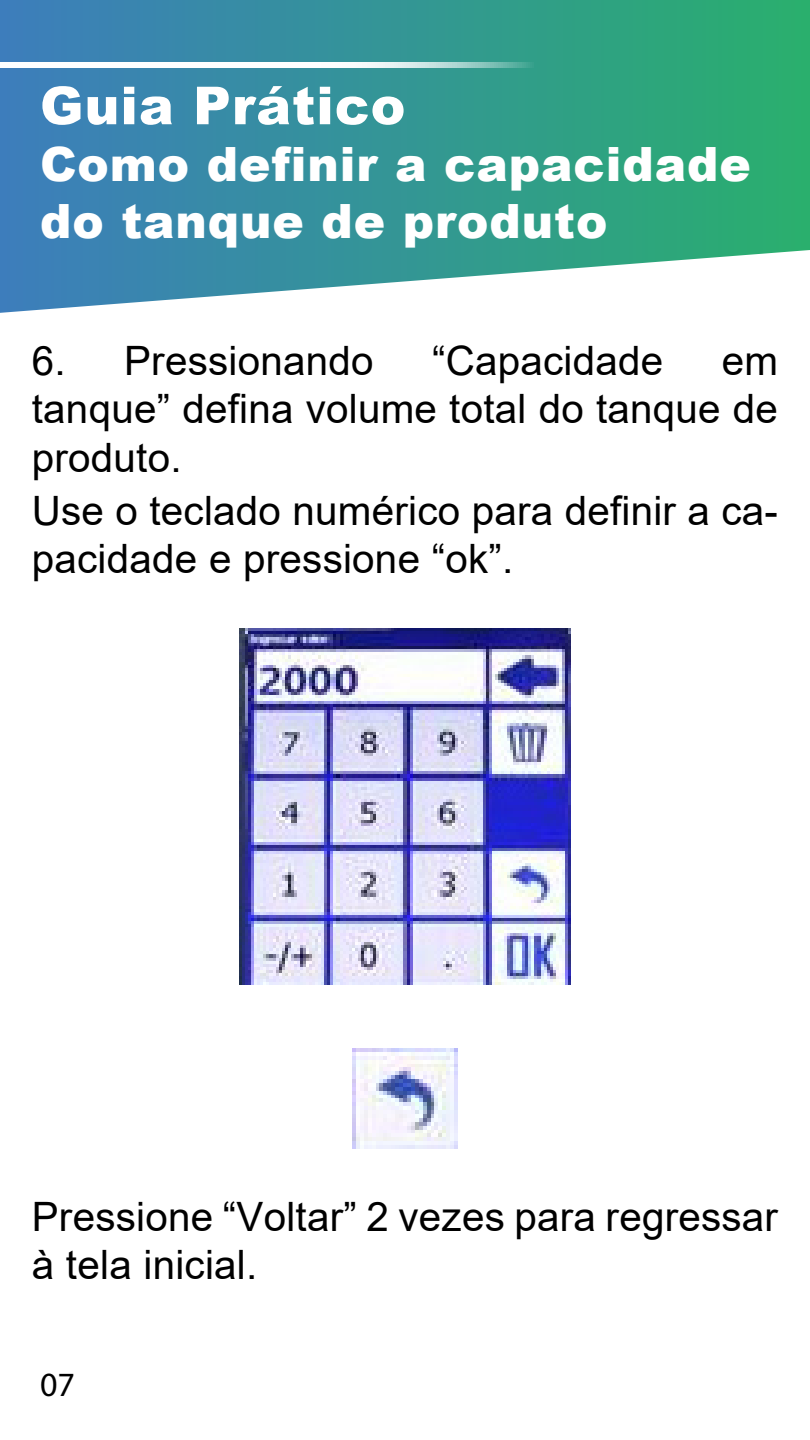
<style>
.page{position:relative;width:810px;height:1440px;background:#fff}
.page>*{position:absolute;margin:0;border:0;box-sizing:border-box;transform-origin:0 0}
.t1{font:900 52.43px "Arial";letter-spacing:.02em;color:#fff}
.t2{font:900 47.25px/56.7px "Arial";letter-spacing:.02em;color:#fff}
.t3{font:40.5px/48.6px "Arial";letter-spacing:.005em;color:#000}
.t4{font:34.05px "Myriad Pro";color:#000}
</style>
<div class="page">
<img style="left:353px;top:1048px;width:104px;height:101px">
<img style="left:239px;top:628px;width:332px;height:357px">
<svg style="left:0;top:0;width:810px;height:313px;background:#48a0a0"></svg>
<svg style="left:0;top:63px;width:534px;height:5px"></svg>
<p class="t1" style="left:40px;top:67px;width:367px">Guia Prático</p>
<p class="t2" style="left:40px;top:134px;width:712px">Como definir a capacidade do tanque de produto</p>
<p class="t3" style="left:32px;top:336px;width:343px">6. Pressionando</p>
<p class="t3" style="left:432px;top:336px;width:233px">“Capacidade</p>
<p class="t3" style="left:32px;top:336px;width:748px;text-align:justify;text-indent:690px">em tanque” defina volume total do tanque de produto.</p>
<p class="t3" style="left:32px;top:486px;width:748px">Use o teclado numérico para definir a ca&shy;pacidade e pressione “ok”.</p>
<p class="t3" style="left:32px;top:1192px;width:748px">Pressione “Voltar” 2 vezes para regressar à tela inicial.</p>
<p class="t4" style="left:40px;top:1364px;width:36px">07</p>
</div>
